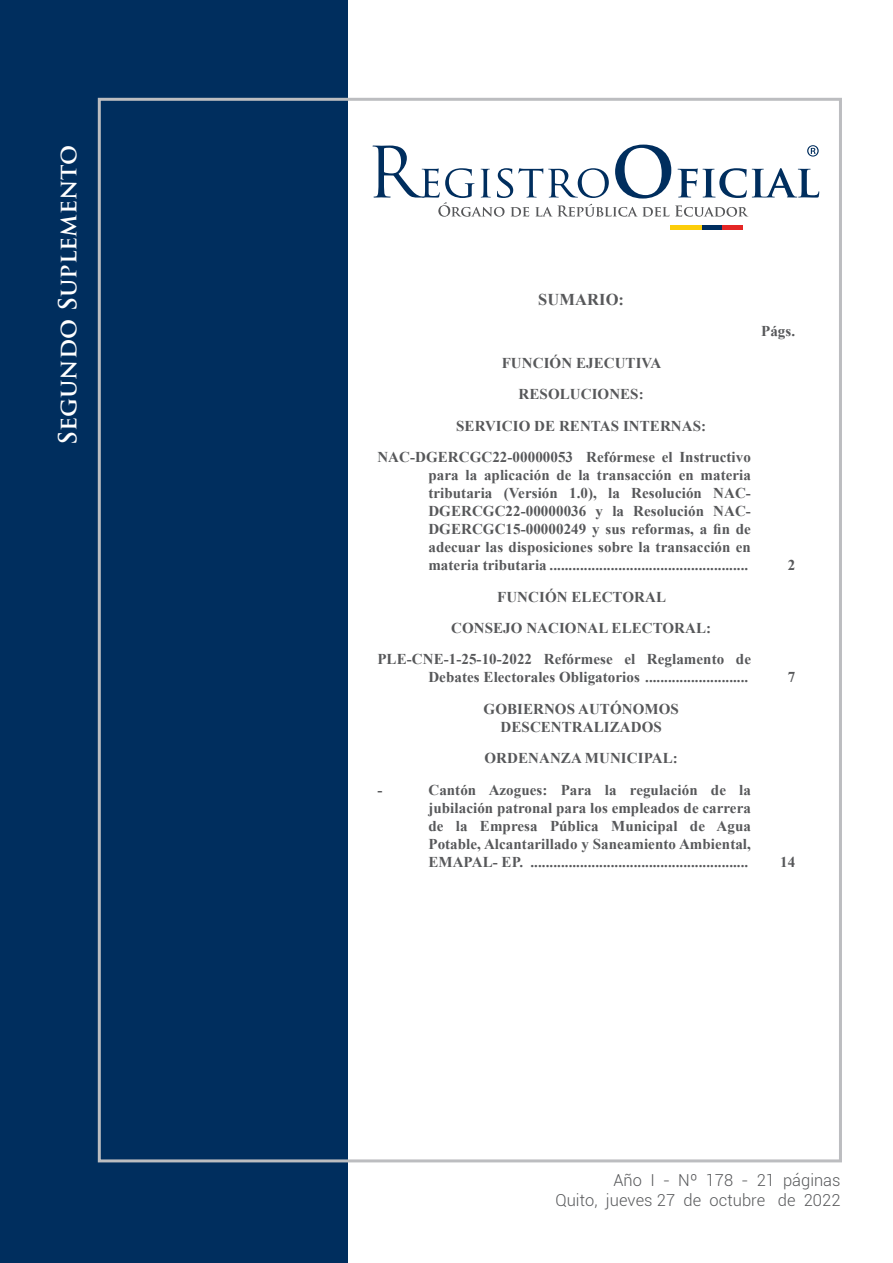
<style>
.page{position:relative;width:893px;height:1263px;background:#fff}
.page>*{position:absolute;margin:0;border:0;box-sizing:border-box;transform-origin:0 0}
.t1{font:700 24.3px "Trajan Pro";letter-spacing:.005em;color:#fff}
.t2{font:300 16.5px "Roboto";letter-spacing:.005em;color:#57585a}
.Sumario_Title{font:700 16.5px "Times New Roman";letter-spacing:.005em;color:#57585a}
.Sumario_Tab_1{font:700 15px/18px "Times New Roman";letter-spacing:.005em;color:#57585a;text-align:justify}
.Sumario_Center{font:700 15px/18px "Times New Roman";letter-spacing:.005em;color:#57585a;text-align:center}
.Sumario_Numero{font:700 15px "Times New Roman";letter-spacing:.005em;color:#57585a}
</style>
<div class="page">
<div style="left:0;top:0;width:348px;height:1263px;background:#002e5e"></div>
<div style="left:670px;top:225px;width:32px;height:5px;background:#fccd0a"></div>
<div style="left:702px;top:225px;width:21px;height:5px;background:#002e5e"></div>
<div style="left:723px;top:225px;width:20px;height:5px;background:#e42625"></div>
<svg style="left:372px;top:145px;width:447px;height:72px"></svg>
<p class="t1" style="left:53px;top:445px;width:302px;rotate:-90deg">Segundo Suplemento</p>
<p class="Sumario_Title" style="left:538px;top:288px;width:87px">SUMARIO:</p>
<p class="Sumario_Center" style="left:502px;top:353px;width:161px">FUNCIÓN EJECUTIVA</p>
<p class="Sumario_Center" style="left:519px;top:385px;width:127px">RESOLUCIONES:</p>
<p class="Sumario_Center" style="left:456px;top:416px;width:251px">SERVICIO DE RENTAS INTERNAS:</p>
<p class="Sumario_Tab_1" style="left:428px;top:448px;width:324px;text-indent:-51px">NAC-DGERCGC22-00000053 Refórmese el Instructivo para la aplicación de la transacción en materia tributaria (Versión 1.0), la Resolución NAC-DGERCGC22-00000036 y la Resolución NAC-DGERCGC15-00000249 y sus reformas, a fin de adecuar las disposiciones sobre la transacción en materia tributaria ....................................................</p>
<p class="Sumario_Center" style="left:497px;top:587px;width:170px">FUNCIÓN ELECTORAL</p>
<p class="Sumario_Center" style="left:451px;top:618px;width:262px">CONSEJO NACIONAL ELECTORAL:</p>
<p class="Sumario_Tab_1" style="left:377px;top:650px;width:375px;text-align:right">PLE-CNE-1-25-10-2022 Refórmese el Reglamento de<br>Debates Electorales Obligatorios ...........................</p>
<p class="Sumario_Center" style="left:484px;top:699px;width:197px">GOBIERNOS AUTÓNOMOS<br>DESCENTRALIZADOS</p>
<p class="Sumario_Center" style="left:485px;top:749px;width:195px">ORDENANZA MUNICIPAL:</p>
<p class="Sumario_Tab_1" style="left:377px;top:780px;width:6px">-</p>
<p class="Sumario_Tab_1" style="left:428px;top:780px;width:324px">Cantón Azogues: Para la regulación de la jubilación patronal para los empleados de carrera de la Empresa Pública Municipal de Agua Potable, Alcantarillado y Saneamiento Ambiental, EMAPAL- EP. .........................................................</p>
<p class="Sumario_Numero" style="left:761px;top:321px;width:36px">Págs.</p>
<p class="Sumario_Numero" style="left:788px;top:555px;width:9px">2</p>
<p class="Sumario_Numero" style="left:788px;top:667px;width:9px">7</p>
<p class="Sumario_Numero" style="left:780px;top:851px;width:17px">14</p>
<p class="t2" style="left:613px;top:1169px;width:229px">Año I - Nº 178 - 21 páginas</p>
<p class="t2" style="left:555px;top:1189px;width:287px">Quito, jueves 27 de octubre de 2022</p>
</div>
